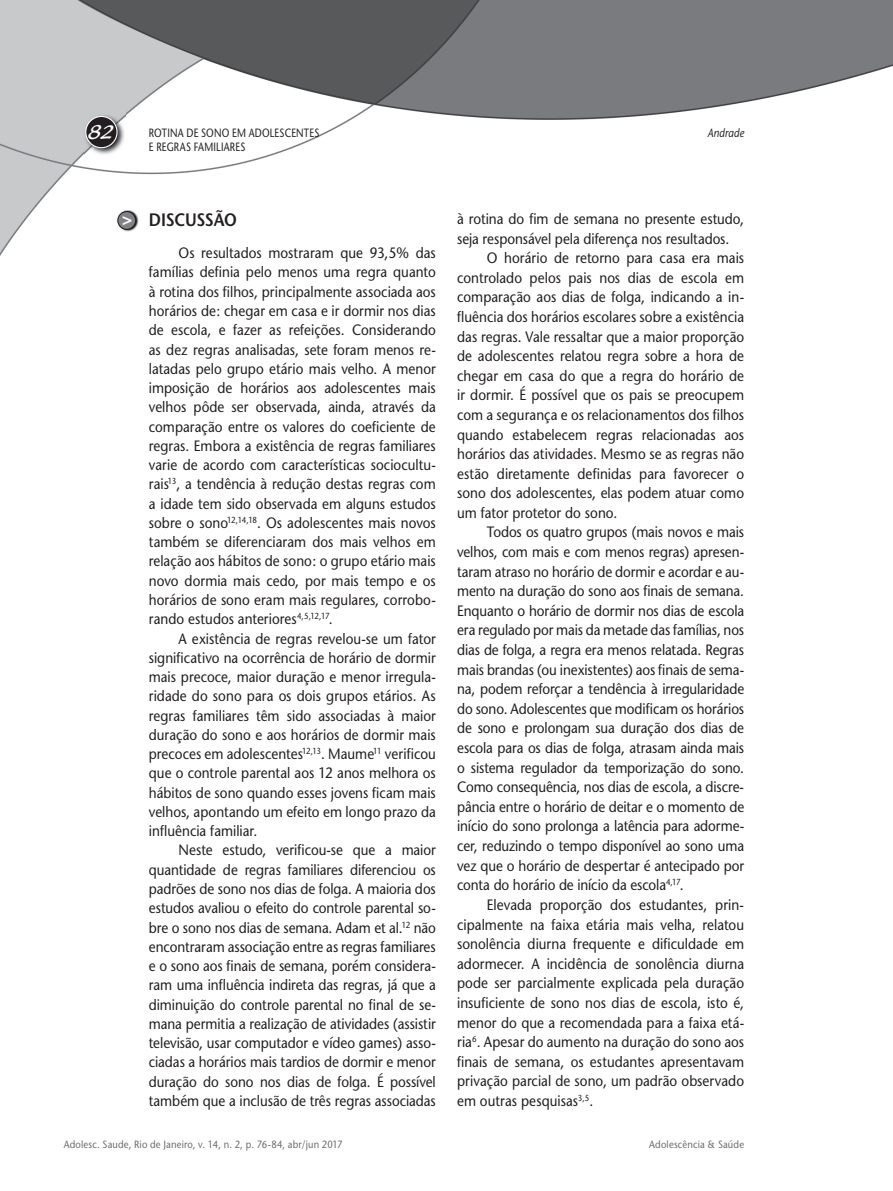
<style>
.page{position:relative;width:893px;height:1191px;background:#fff}
.page>*{position:absolute;margin:0;border:0;box-sizing:border-box;transform-origin:0 0}
.t1{font:21px "Blacklight D";color:#fff}
.t2{font:600 18px "Stone Sans";letter-spacing:-.015em;color:#231f20;scale:.9 1}
.t3{font:700 17.25px "Helvetica";color:#fff}
.t4{font:15px/19.2px "Stone Sans";color:#231f20;text-align:justify;scale:.9 1}
.t5{font:12px "Stone Sans";letter-spacing:.02em;color:#231f20;scale:.8 1}
.t6{font:italic 12px "Stone Sans";letter-spacing:.01em;color:#231f20;scale:.85 1}
.t7{font:10.5px "Stone Sans";letter-spacing:.02em;color:#6c6d70;scale:.9 1}
</style>
<div class="page">
<img style="left:0;top:0;width:893px;height:256px">
<img style="left:84px;top:114px;width:41px;height:42px">
<div style="left:86px;top:116px;width:31px;height:32px;background:#231f20;border-radius:50%"></div>
<div style="left:85px;top:116px;width:33px;height:32px;border:1px solid #fff;border-radius:50%"></div>
<img style="left:118px;top:210px;width:21px;height:21px">
<div style="left:118px;top:211px;width:18px;height:18px;background:#808285;border-radius:50%"></div>
<div style="left:117px;top:211px;width:19px;height:19px;border:1px solid #231f20;border-radius:50%"></div>
<h1 class="t1" style="left:88px;top:119px;width:28px">82</h1>
<p class="t5" style="left:149px;top:125px;width:215px">ROTINA DE SONO EM ADOLESCENTES</p>
<p class="t6" style="left:707px;top:125px;width:45px">Andrade</p>
<p class="t5" style="left:149px;top:140px;width:122px">E REGRAS FAMILIARES</p>
<p class="t3" style="left:122px;top:208px;width:12px">&gt;</p>
<p class="t2" style="left:149px;top:209px;width:99px">DISCUSSÃO</p>
<p class="t4" style="left:149px;top:243px;width:320px;text-indent:30px">Os resultados mostraram que 93,5% das famílias definia pelo menos uma regra quanto à rotina dos filhos, principalmente associada aos horários de: chegar em casa e ir dormir nos dias de escola, e fazer as refeições. Considerando as dez regras analisadas, sete foram menos re&shy;latadas pelo grupo etário mais velho. A menor imposição de horários aos adolescentes mais velhos pôde ser observada, ainda, através da comparação entre os valores do coeficiente de regras. Embora a existência de regras familiares varie de acordo com características sociocultu&shy;rais<sup>13</sup>, a tendência à redução destas regras com a idade tem sido observada em alguns estudos sobre o sono<sup>12,14,18</sup>. Os adolescentes mais novos também se diferenciaram dos mais velhos em relação aos hábitos de sono: o grupo etário mais novo dormia mais cedo, por mais tempo e os horários de sono eram mais regulares, corrobo&shy;rando estudos anteriores<sup>4,5,12,17</sup>.</p>
<p class="t4" style="left:149px;top:628px;width:320px;text-indent:30px">A existência de regras revelou-se um fator significativo na ocorrência de horário de dormir mais precoce, maior duração e menor irregula&shy;ridade do sono para os dois grupos etários. As regras familiares têm sido associadas à maior duração do sono e aos horários de dormir mais precoces em adolescentes<sup>12,13</sup>. Maume<sup>11</sup> verificou que o controle parental aos 12 anos melhora os hábitos de sono quando esses jovens ficam mais velhos, apontando um efeito em longo prazo da influência familiar.</p>
<p class="t4" style="left:149px;top:840px;width:320px;text-indent:30px">Neste estudo, verificou-se que a maior quantidade de regras familiares diferenciou os padrões de sono nos dias de folga. A maioria dos estudos avaliou o efeito do controle parental so&shy;bre o sono nos dias de semana. Adam et al.<sup>12</sup> não encontraram associação entre as regras familiares e o sono aos finais de semana, porém considera&shy;ram uma influência indireta das regras, já que a diminuição do controle parental no final de se&shy;mana permitia a realização de atividades (assistir televisão, usar computador e vídeo games) asso&shy;ciadas a horários mais tardios de dormir e menor duração do sono nos dias de folga. É possível também que a inclusão de três regras associadas</p>
<p class="t4" style="left:457px;top:209px;width:320px">à rotina do fim de semana no presente estudo,</p>
<p class="t4" style="left:457px;top:229px;width:304px">seja responsável pela diferença nos resultados.</p>
<p class="t4" style="left:487px;top:248px;width:287px">O horário de retorno para casa era mais</p>
<p class="t4" style="left:457px;top:268px;width:320px">controlado pelos pais nos dias de escola em</p>
<p class="t4" style="left:457px;top:287px;width:320px">comparação aos dias de folga, indicando a in-</p>
<p class="t4" style="left:457px;top:307px;width:320px">fluência dos horários escolares sobre a existência</p>
<p class="t4" style="left:457px;top:327px;width:320px">das regras. Vale ressaltar que a maior proporção</p>
<p class="t4" style="left:457px;top:346px;width:320px">de adolescentes relatou regra sobre a hora de</p>
<p class="t4" style="left:457px;top:366px;width:320px">chegar em casa do que a regra do horário de</p>
<p class="t4" style="left:457px;top:385px;width:320px">ir dormir. É possível que os pais se preocupem</p>
<p class="t4" style="left:457px;top:405px;width:320px">com a segurança e os relacionamentos dos filhos</p>
<p class="t4" style="left:457px;top:425px;width:320px">quando estabelecem regras relacionadas aos</p>
<p class="t4" style="left:457px;top:444px;width:320px">horários das atividades. Mesmo se as regras não</p>
<p class="t4" style="left:457px;top:464px;width:320px">estão diretamente definidas para favorecer o</p>
<p class="t4" style="left:457px;top:483px;width:320px">sono dos adolescentes, elas podem atuar como</p>
<p class="t4" style="left:457px;top:503px;width:180px">um fator protetor do sono.</p>
<p class="t4" style="left:487px;top:522px;width:287px">Todos os quatro grupos (mais novos e mais</p>
<p class="t4" style="left:457px;top:542px;width:320px">velhos, com mais e com menos regras) apresen-</p>
<p class="t4" style="left:457px;top:562px;width:320px">taram atraso no horário de dormir e acordar e au-</p>
<p class="t4" style="left:457px;top:581px;width:320px">mento na duração do sono aos finais de semana.</p>
<p class="t4" style="left:457px;top:601px;width:320px">Enquanto o horário de dormir nos dias de escola</p>
<p class="t4" style="left:457px;top:620px;width:320px">era regulado por mais da metade das famílias, nos</p>
<p class="t4" style="left:457px;top:640px;width:320px">dias de folga, a regra era menos relatada. Regras</p>
<p class="t4" style="left:457px;top:660px;width:320px">mais brandas (ou inexistentes) aos finais de sema-</p>
<p class="t4" style="left:457px;top:679px;width:320px">na, podem reforçar a tendência à irregularidade</p>
<p class="t4" style="left:457px;top:699px;width:320px">do sono. Adolescentes que modificam os horários</p>
<p class="t4" style="left:457px;top:718px;width:320px">de sono e prolongam sua duração dos dias de</p>
<p class="t4" style="left:457px;top:738px;width:320px">escola para os dias de folga, atrasam ainda mais</p>
<p class="t4" style="left:457px;top:758px;width:320px">o sistema regulador da temporização do sono.</p>
<p class="t4" style="left:457px;top:777px;width:320px">Como consequência, nos dias de escola, a discre-</p>
<p class="t4" style="left:457px;top:797px;width:320px">pância entre o horário de deitar e o momento de</p>
<p class="t4" style="left:457px;top:816px;width:320px">início do sono prolonga a latência para adorme-</p>
<p class="t4" style="left:457px;top:836px;width:320px">cer, reduzindo o tempo disponível ao sono uma</p>
<p class="t4" style="left:457px;top:856px;width:320px">vez que o horário de despertar é antecipado por</p>
<p class="t4" style="left:457px;top:875px;width:253px">conta do horário de início da escola<sup>4,17</sup>.</p>
<p class="t4" style="left:487px;top:895px;width:287px">Elevada proporção dos estudantes, prin-</p>
<p class="t4" style="left:457px;top:914px;width:320px">cipalmente na faixa etária mais velha, relatou</p>
<p class="t4" style="left:457px;top:934px;width:320px">sonolência diurna frequente e dificuldade em</p>
<p class="t4" style="left:457px;top:954px;width:320px">adormecer. A incidência de sonolência diurna</p>
<p class="t4" style="left:457px;top:973px;width:320px">pode ser parcialmente explicada pela duração</p>
<p class="t4" style="left:457px;top:993px;width:320px">insuficiente de sono nos dias de escola, isto é,</p>
<p class="t4" style="left:457px;top:1012px;width:320px">menor do que a recomendada para a faixa etá-</p>
<p class="t4" style="left:457px;top:1032px;width:320px">ria<sup>6</sup>. Apesar do aumento na duração do sono aos</p>
<p class="t4" style="left:457px;top:1052px;width:320px">finais de semana, os estudantes apresentavam</p>
<p class="t4" style="left:457px;top:1071px;width:320px">privação parcial de sono, um padrão observado</p>
<p class="t4" style="left:457px;top:1091px;width:153px">em outras pesquisas<sup>3,5</sup>.</p>
<p class="t7" style="left:64px;top:1137px;width:311px">Adolesc. Saude, Rio de Janeiro, v. 14, n. 2, p. 76-84, abr/jun 2017</p>
<p class="t7" style="left:649px;top:1137px;width:107px">Adolescência &amp; Saúde</p>
</div>
